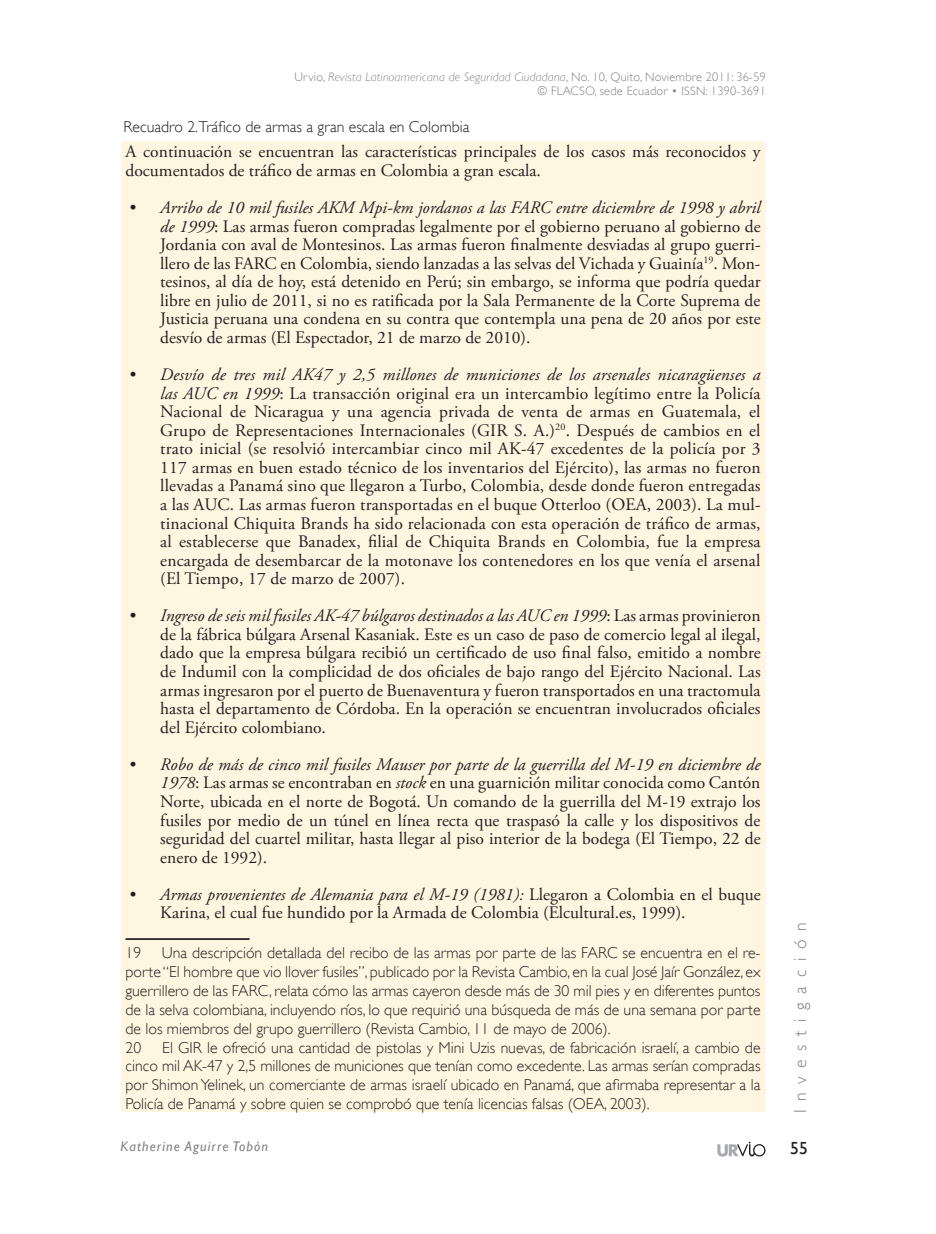
<style>
.page{position:relative;width:936px;height:1234px;background:#fff}
.page>*{position:absolute;margin:0;border:0;box-sizing:border-box;transform-origin:0 0}
.t1{font:17.5px/18.6px "Adobe Garamond Pro";color:#231f20;text-align:justify}
.t2{font:300 17.5px "Gill Sans";letter-spacing:.5em;color:#808285}
.t3{font:17.5px "Gill Sans";color:#231f20}
.t4{font:300 15.75px/18.9px "Gill Sans";color:#231f20}
.t5{font:italic 14px "Gill Sans";letter-spacing:.075em;color:#808285}
.t6{font:300 12.25px/14.7px "Gill Sans";letter-spacing:.02em;color:#808285;text-align:right}
.s1{font-style:italic}
</style>
<div class="page">
<svg style="left:717px;top:1141px;width:48px;height:15px"></svg>
<div style="left:121px;top:141px;width:644px;height:970px;background:#fff6e2"></div>
<hr style="left:125px;top:938px;width:124px;height:1px;background:#231f20">
<p class="t6" style="left:294px;top:69px;width:473px">Urvio, <span class="s1">Revista Latinoamericana de Seguridad Ciudadana</span>, No. 10, Quito, Noviembre 2011: 36-59 © FLACSO, sede Ecuador • ISSN: 1390-3691</p>
<p class="t4" style="left:123px;top:117px;width:347px">Recuadro 2.Tráfico de armas a gran escala en Colombia</p>
<p class="t1" style="left:125px;top:143px;width:636px">A continuación se encuentran las características principales de los casos más reconocidos y documentados de tráfico de armas en Colombia a gran escala.</p>
<p class="t1" style="left:160px;top:199px;width:602px;text-indent:-32px"><span class="s1">• Arribo de 10 mil fusiles AKM Mpi-km jordanos a las FARC entre diciembre de 1998 y abril de 1999</span>: Las armas fueron compradas legalmente por el gobierno peruano al gobierno de Jordania con aval de Montesinos. Las armas fueron finalmente desviadas al grupo guerri&shy;llero de las FARC en Colombia, siendo lanzadas a las selvas del Vichada y Guainía<sup>19</sup>. Mon&shy;tesinos, al día de hoy, está detenido en Perú; sin embargo, se informa que podría quedar libre en julio de 2011, si no es ratificada por la Sala Permanente de la Corte Suprema de Justicia peruana una condena en su contra que contempla una pena de 20 años por este desvío de armas (El Espectador, 21 de marzo de 2010).</p>
<p class="t1" style="left:160px;top:366px;width:602px;text-indent:-31px"><span class="s1">• Desvío de tres mil AK47 y 2,5 millones de municiones de los arsenales nicaragüenses a las AUC en 1999</span>: La transacción original era un intercambio legítimo entre la Policía Nacional de Nicaragua y una agencia privada de venta de armas en Guatemala, el Grupo de Representaciones Internacionales (GIR S. A.)<sup>20</sup>. Después de cambios en el trato inicial (se resolvió intercambiar cinco mil AK-47 excedentes de la policía por 3<br>117 armas en buen estado técnico de los inventarios del Ejército), las armas no fueron llevadas a Panamá sino que llegaron a Turbo, Colombia, desde donde fueron entregadas a las AUC. Las armas fueron transportadas en el buque Otterloo (OEA, 2003). La mul&shy;tinacional Chiquita Brands ha sido relacionada con esta operación de tráfico de armas, al establecerse que Banadex, filial de Chiquita Brands en Colombia, fue la empresa encargada de desembarcar de la motonave los contenedores en los que venía el arsenal (El Tiempo, 17 de marzo de 2007).</p>
<p class="t1" style="left:160px;top:607px;width:602px;text-indent:-31px"><span class="s1">• Ingreso de seis mil fusiles AK-47 búlgaros destinados a las AUC en 1999</span>: Las armas provinieron de la fábrica búlgara Arsenal Kasaniak. Este es un caso de paso de comercio legal al ilegal, dado que la empresa búlgara recibió un certificado de uso final falso, emitido a nombre de Indumil con la complicidad de dos oficiales de bajo rango del Ejército Nacional. Las armas ingresaron por el puerto de Buenaventura y fueron transportados en una tractomula hasta el departamento de Córdoba. En la operación se encuentran involucrados oficiales del Ejército colombiano.</p>
<p class="t1" style="left:160px;top:755px;width:602px;text-indent:-31px"><span class="s1">• Robo de más de cinco mil fusiles Mauser por parte de la guerrilla del M-19 en diciembre de 1978</span>: Las armas se encontraban en <span class="s1">stock</span> en una guarnición militar conocida como Cantón Norte, ubicada en el norte de Bogotá. Un comando de la guerrilla del M-19 extrajo los fusiles por medio de un túnel en línea recta que traspasó la calle y los dispositivos de seguridad del cuartel militar, hasta llegar al piso interior de la bodega (El Tiempo, 22 de enero de 1992).</p>
<p class="t1" style="left:160px;top:885px;width:602px;text-indent:-31px"><span class="s1">• Armas provenientes de Alemania para el M-19 (1981):</span> Llegaron a Colombia en el buque<br>Karina, el cual fue hundido por la Armada de Colombia (Elcultural.es, 1999).</p>
<p class="t4" style="left:125px;top:943px;width:17px">19</p>
<p class="t4" style="left:125px;top:943px;width:636px;text-indent:36px">Una descripción detallada del recibo de las armas por parte de las FARC se encuentra en el re&shy;porte “El hombre que vio llover fusiles”, publicado por la Revista Cambio, en la cual José Jaír González, ex guerrillero de las FARC, relata cómo las armas cayeron desde más de 30 mil pies y en diferentes puntos de la selva colombiana, incluyendo ríos, lo que requirió una búsqueda de más de una semana por parte de los miembros del grupo guerrillero (Revista Cambio, 11 de mayo de 2006).<br>20</p>
<p class="t4" style="left:125px;top:1037px;width:636px;text-align:justify;text-indent:37px">El GIR le ofreció una cantidad de pistolas y Mini Uzis nuevas, de fabricación israelí, a cambio de cinco mil AK-47 y 2,5 millones de municiones que tenían como excedente. Las armas serían compradas por Shimon Yelinek, un comerciante de armas israelí ubicado en Panamá, que afirmaba representar a la Policía de Panamá y sobre quien se comprobó que tenía licencias falsas (OEA, 2003).</p>
<p class="t5" style="left:121px;top:1138px;width:149px">Katherine Aguirre Tobón</p>
<p class="t2" style="left:790px;top:1113px;width:192px;rotate:-90deg">Investigación</p>
<p class="t3" style="left:790px;top:1137px;width:19px">55</p>
</div>
